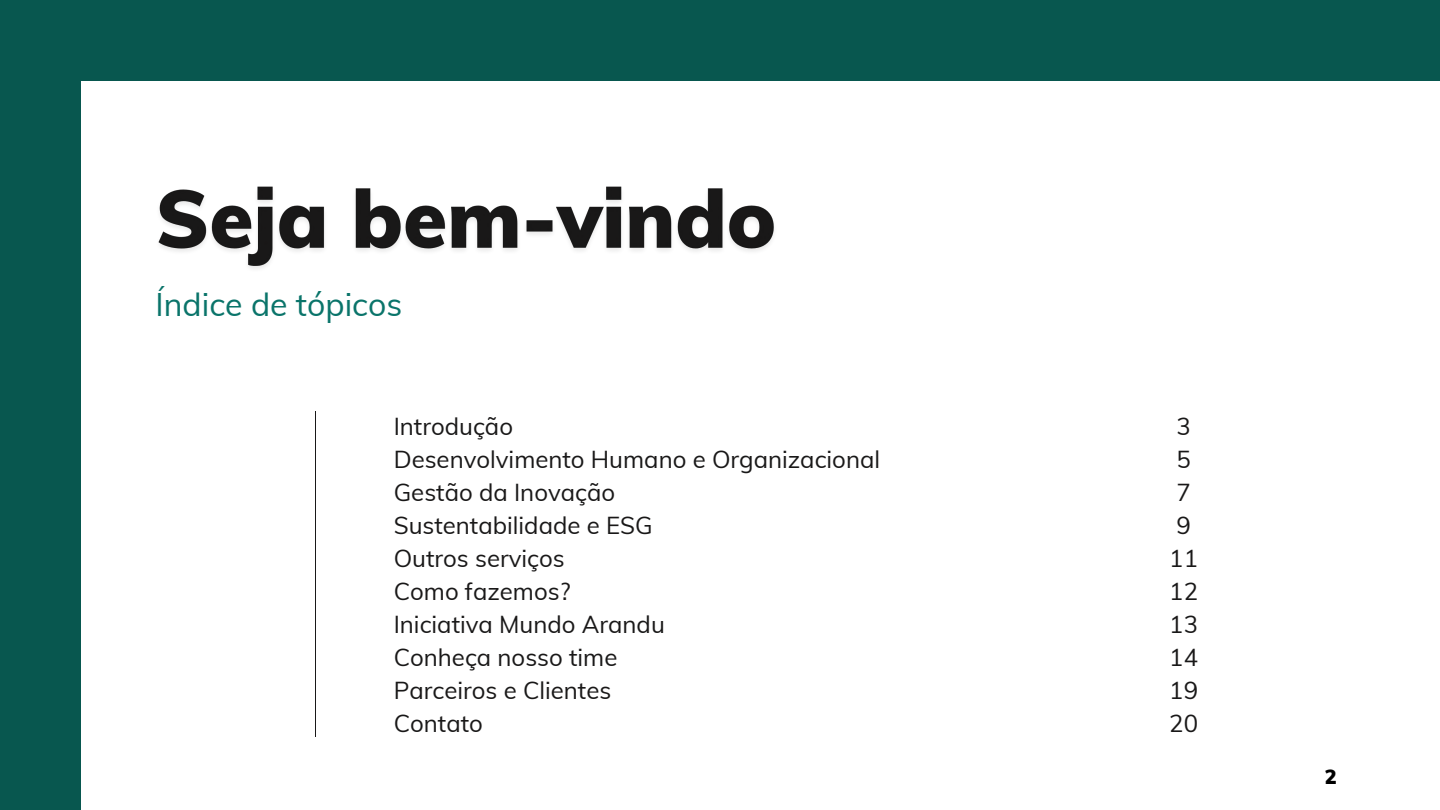
<style>
.page{position:relative;width:1440px;height:810px;background:#fff}
.page>*{position:absolute;margin:0;border:0;box-sizing:border-box;transform-origin:0 0}
.t1{font:32px "Muli";color:#0a746a}
.t2{font:24px "Muli";color:#191818}
.t3{font:900 20px "Muli";color:#000}
</style>
<div class="page">
<div style="left:0;top:0;width:1440px;height:81px;background:#08574f"></div>
<hr style="left:315px;top:412px;width:1px;height:325px;background:#191818">
<div style="left:0;top:0;width:81px;height:810px;background:#08574f"></div>
<img style="left:158px;top:186px;width:616px;height:83px">
<p class="t1" style="left:156px;top:284px;width:248px">Índice de tópicos</p>
<p class="t2" style="left:394px;top:411px;width:121px">Introdução</p>
<p class="t2" style="left:394px;top:444px;width:488px">Desenvolvimento Humano e Organizacional</p>
<p class="t2" style="left:394px;top:477px;width:223px">Gestão da Inovação</p>
<p class="t2" style="left:394px;top:510px;width:260px">Sustentabilidade e ESG</p>
<p class="t2" style="left:394px;top:543px;width:172px">Outros serviços</p>
<p class="t2" style="left:394px;top:576px;width:178px">Como fazemos?</p>
<p class="t2" style="left:394px;top:609px;width:273px">Iniciativa Mundo Arandu</p>
<p class="t2" style="left:394px;top:642px;width:225px">Conheça nosso time</p>
<p class="t2" style="left:394px;top:675px;width:219px">Parceiros e Clientes</p>
<p class="t2" style="left:394px;top:708px;width:91px">Contato</p>
<p class="t2" style="left:1177px;top:411px;width:16px">3</p>
<p class="t2" style="left:1177px;top:444px;width:16px">5</p>
<p class="t2" style="left:1177px;top:477px;width:16px">7</p>
<p class="t2" style="left:1177px;top:510px;width:16px">9</p>
<p class="t2" style="left:1169px;top:543px;width:30px">11</p>
<p class="t2" style="left:1169px;top:576px;width:30px">12</p>
<p class="t2" style="left:1169px;top:609px;width:30px">13</p>
<p class="t2" style="left:1169px;top:642px;width:30px">14</p>
<p class="t2" style="left:1169px;top:675px;width:30px">19</p>
<p class="t2" style="left:1169px;top:708px;width:30px">20</p>
<p class="t3" style="left:1325px;top:764px;width:14px">2</p>
</div>
